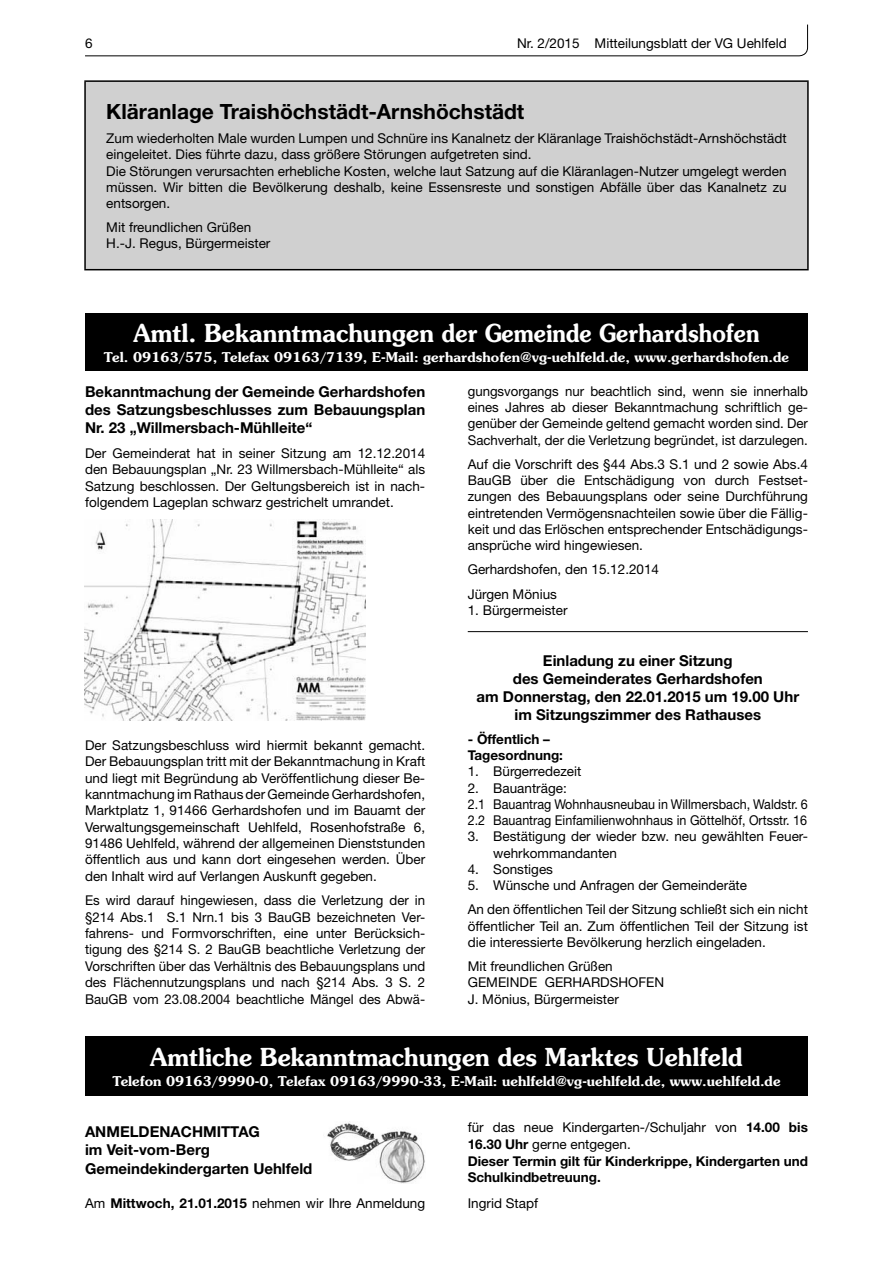
<style>
.page{position:relative;width:893px;height:1263px;background:#fff}
.page>*{position:absolute;margin:0;border:0;box-sizing:border-box;transform-origin:0 0}
.t1{font:600 24.75px "Souvenir";color:#fff;scale:.95 1}
.t2{font:700 21px "Helvetica Neue";color:#000}
.t3{font:700 15px/18px "Helvetica Neue";color:#000;text-align:justify}
.t4{font:13.5px/16.2px "Helvetica Neue";color:#000}
.t5{font:600 13.5px "Souvenir";color:#fff}
.t6{font:700 13.5px/16.6px "Helvetica Neue";color:#000}
.s1{font-weight:700}
.s2{font-weight:400}
</style>
<div class="page">
<svg style="left:85px;top:24px;width:723px;height:33px"></svg>
<div style="left:85px;top:313px;width:723px;height:58px;background:#000"></div>
<img style="left:85px;top:520px;width:280px;height:200px">
<hr style="left:468px;top:631px;width:340px;height:1px;background:#000">
<div style="left:85px;top:81px;width:723px;height:189px;background:#d0d0d0"></div>
<hr style="left:84px;top:80px;width:725px;height:2px;background:#000">
<hr style="left:84px;top:82px;width:2px;height:187px;background:#000">
<hr style="left:807px;top:82px;width:2px;height:187px;background:#000">
<hr style="left:84px;top:269px;width:725px;height:1px;background:#000">
<div style="left:85px;top:1036px;width:723px;height:60px;background:#000"></div>
<img style="left:327px;top:1122px;width:98px;height:61px">
<p class="t4" style="left:85px;top:36px;width:9px">6</p>
<p class="t4" style="left:517px;top:36px;width:271px">Nr. 2/2015 Mitteilungsblatt der VG Uehlfeld</p>
<h2 class="t2" style="left:106px;top:104px;width:419px">Kläranlage Traishöchstädt-Arnshöchstädt</h2>
<p class="t4" style="left:106px;top:132px;width:682px">Zum wiederholten Male wurden Lumpen und Schnüre ins Kanalnetz der Kläranlage Traishöchstädt-Arnshöchstädt eingeleitet. Dies führte dazu, dass größere Störungen aufgetreten sind.<br>Die Störungen verursachten erhebliche Kosten, welche laut Satzung auf die Kläranlagen-Nutzer umgelegt werden müssen. Wir bitten die Bevölkerung deshalb, keine Essensreste und sonstigen Abfälle über das Kanalnetz zu entsorgen.</p>
<p class="t4" style="left:106px;top:221px;width:166px">Mit freundlichen Grüßen<br>H.-J. Regus, Bürgermeister</p>
<h1 class="t1" style="left:133px;top:323px;width:660px">Amtl. Bekanntmachungen der Gemeinde Gerhardshofen</h1>
<p class="t5" style="left:104px;top:352px;width:687px">Tel. 09163/575, Telefax 09163/7139, E-Mail: gerhardshofen@vg-uehlfeld.de, www.gerhardshofen.de</p>
<p class="t3" style="left:85px;top:384px;width:342px">Bekanntmachung der Gemeinde Gerhardshofen des Satzungsbeschlusses zum Bebauungsplan Nr. 23 „Willmersbach-Mühlleite“</p>
<p class="t4" style="left:85px;top:446px;width:342px;text-align:justify">Der Gemeinderat hat in seiner Sitzung am 12.12.2014 den Bebauungsplan „Nr. 23 Willmersbach-Mühlleite“ als Satzung beschlossen. Der Geltungsbereich ist in nach&shy;folgendem Lageplan schwarz gestrichelt umrandet.</p>
<p class="t4" style="left:468px;top:384px;width:342px;text-align:justify">gungsvorgangs nur beachtlich sind, wenn sie innerhalb eines Jahres ab dieser Bekanntmachung schriftlich ge&shy;genüber der Gemeinde geltend gemacht worden sind. Der Sachverhalt, der die Verletzung begründet, ist darzulegen.</p>
<p class="t4" style="left:468px;top:457px;width:342px;text-align:justify">Auf die Vorschrift des §44 Abs.3 S.1 und 2 sowie Abs.4<br>BauGB über die Entschädigung von durch Festset&shy;zungen des Bebauungsplans oder seine Durchführung eintretenden Vermögensnachteilen sowie über die Fällig&shy;keit und das Erlöschen entsprechender Entschädigungs&shy;ansprüche wird hingewiesen.</p>
<p class="t4" style="left:468px;top:559px;width:193px;line-height:24.3px">Gerhardshofen, den 15.12.2014<br>Jürgen Mönius</p>
<p class="t4" style="left:468px;top:603px;width:101px">1. Bürgermeister</p>
<p class="t3" style="left:476px;top:652px;width:324px;text-align:center">Einladung zu einer Sitzung<br>des Gemeinderates Gerhardshofen<br>am Donnerstag, den 22.01.2015 um 19.00 Uhr im Sitzungszimmer des Rathauses</p>
<p class="t6" style="left:468px;top:732px;width:97px;line-height:16.2px">- Öffentlich –<br>Tagesordnung:</p>
<p class="t4" style="left:468px;top:765px;width:115px">1. Bürgerredezeit</p>
<p class="t4" style="left:468px;top:781px;width:342px">2. Bauanträge:<br>2.1 Bauantrag Wohnhausneubau in Willmersbach, Waldstr. 6<br>2.2 Bauantrag Einfamilienwohnhaus in Göttelhöf, Ortsstr. 16</p>
<p class="t4" style="left:493px;top:830px;width:316px;text-indent:-26px">3. Bestätigung der wieder bzw. neu gewählten Feuer&shy;wehrkommandanten</p>
<p class="t4" style="left:468px;top:862px;width:87px">4. Sonstiges</p>
<p class="t4" style="left:468px;top:874px;width:342px;line-height:24.3px">5. Wünsche und Anfragen der Gemeinderäte<br>An den öffentlichen Teil der Sitzung schließt sich ein nicht</p>
<p class="t4" style="left:468px;top:919px;width:342px">öffentlicher Teil an. Zum öffentlichen Teil der Sitzung ist die interessierte Bevölkerung herzlich eingeladen.</p>
<p class="t4" style="left:468px;top:959px;width:198px">Mit freundlichen Grüßen<br>GEMEINDE GERHARDSHOFEN<br>J. Mönius, Bürgermeister</p>
<p class="t4" style="left:85px;top:738px;width:342px;text-align:justify">Der Satzungsbeschluss wird hiermit bekannt gemacht.<br>Der Bebauungsplan tritt mit der Bekanntmachung in Kraft und liegt mit Begründung ab Veröffentlichung dieser Be&shy;kanntmachung im Rathaus der Gemeinde Gerhardshofen, Marktplatz 1, 91466 Gerhardshofen und im Bauamt der Verwaltungsgemeinschaft Uehlfeld, Rosenhofstraße 6, 91486 Uehlfeld, während der allgemeinen Dienststunden öffentlich aus und kann dort eingesehen werden. Über den Inhalt wird auf Verlangen Auskunft gegeben.</p>
<p class="t4" style="left:85px;top:894px;width:342px;text-align:justify">Es wird darauf hingewiesen, dass die Verletzung der in §214 Abs.1 S.1 Nrn.1 bis 3 BauGB bezeichneten Ver&shy;fahrens- und Formvorschriften, eine unter Berücksich&shy;tigung des §214 S. 2 BauGB beachtliche Verletzung der Vorschriften über das Verhältnis des Bebauungsplans und des Flächennutzungsplans und nach §214 Abs. 3 S. 2<br>BauGB vom 23.08.2004 beachtliche Mängel des Abwä-</p>
<h1 class="t1" style="left:150px;top:1047px;width:625px">Amtliche Bekanntmachungen des Marktes Uehlfeld</h1>
<p class="t5" style="left:112px;top:1076px;width:670px">Telefon 09163/9990-0, Telefax 09163/9990-33, E-Mail: uehlfeld@vg-uehlfeld.de, www.uehlfeld.de</p>
<p class="t3" style="left:85px;top:1123px;width:229px;line-height:18.8px;text-align:left">ANMELDENACHMITTAG<br>im Veit-vom-Berg<br>Gemeindekindergarten Uehlfeld</p>
<p class="t4" style="left:85px;top:1196px;width:342px">Am <span class="s1">Mittwoch, 21.01.2015</span> nehmen wir Ihre Anmeldung</p>
<p class="t6" style="left:468px;top:1120px;width:342px"><span class="s2">für das neue Kindergarten-/Schuljahr von</span> 14.00 bis 16.30 Uhr <span class="s2">gerne entgegen.<br></span>Dieser Termin gilt für Kinderkrippe, Kindergarten und Schulkindbetreuung.</p>
<p class="t4" style="left:468px;top:1196px;width:72px">Ingrid Stapf</p>
</div>
